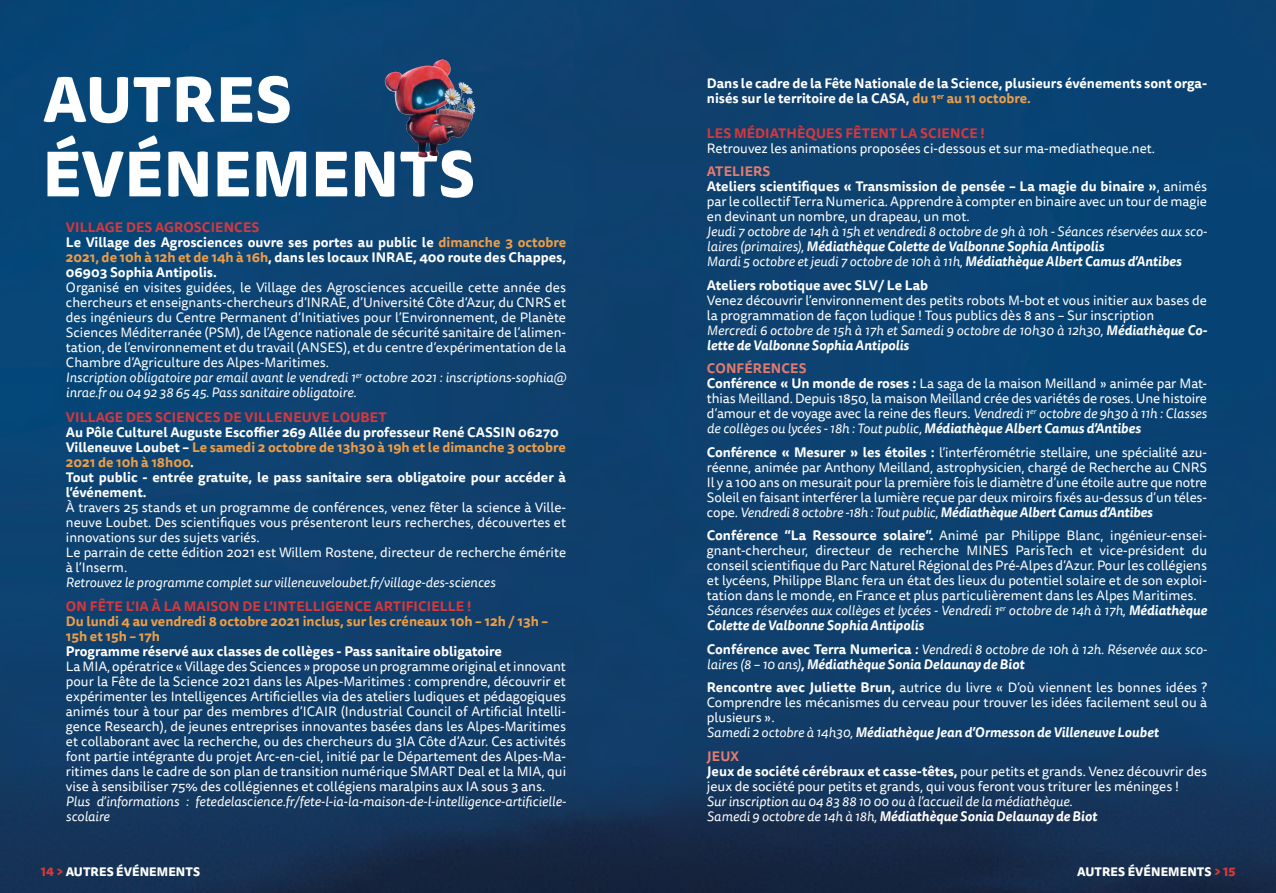
<style>
.page{position:relative;width:1276px;height:893px;background:#fff}
.page>*{position:absolute;margin:0;border:0;box-sizing:border-box;transform-origin:0 0}
.t1{font:800 62.1px/74.6px "Tisa Sans Pro";letter-spacing:.005em;color:#fff}
.t2{font:13.5px/15px "Tisa Sans Pro";color:#fff}
.t3{font:700 13.5px/15px "Tisa Sans Pro";color:#fff}
.t4{font:italic 13.5px/15px "Tisa Sans Pro";color:#fff}
.t5{font:700 13.5px "Tisa Sans Pro";letter-spacing:.01em;color:#d8383c}
.t6{font:700 13.5px/15px "Tisa Sans Pro";color:#ed9d46}
.t7{font:800 12px "Tisa Sans Pro";letter-spacing:.01em;color:#fff}
.s1{color:#d8383c}
.s2{color:#ed9d46}
.s3{font-style:italic}
.s4{font-weight:700;color:#e47b6e}
.s5{font-weight:700}
.s6{font-weight:700;font-style:italic}
.s7{font-weight:700;font-style:normal}
</style>
<div class="page">
<img style="left:0;top:0;width:1276px;height:893px">
<img style="left:385px;top:60px;width:57px;height:26px">
<h1 class="t1" style="left:43px;top:62px;width:434px">AUTRES<br>ÉVÉNEMENTS</h1>
<p class="t3" style="left:66px;top:220px;width:502px"><span class="s1">VILLAGE DES AGROSCIENCES<br></span>Le Village des Agrosciences ouvre ses portes au public le <span class="s2">dimanche 3 octobre 2021, de 10h à 12h et de 14h à 16h</span>, dans les locaux INRAE, 400 route des Chappes, 06903 Sophia Antipolis.</p>
<p class="t2" style="left:66px;top:280px;width:502px">Organisé en visites guidées, le Village des Agrosciences accueille cette année des chercheurs et enseignants-chercheurs d’INRAE, d’Université Côte d’Azur, du CNRS et des ingénieurs du Centre Permanent d’Initiatives pour l’Environnement, de Planète Sciences Méditerranée (PSM), de l’Agence nationale de sécurité sanitaire de l’alimen&shy;tation, de l’environnement et du travail (ANSES), et du centre d’expérimentation de la Chambre d’Agriculture des Alpes-Maritimes.<br><span class="s3">Inscription obligatoire par email avant le vendredi 1</span><sup>er</sup> <span class="s3">octobre 2021 : inscriptions-sophia@ inrae.fr ou 04 92 38 65 45. Pass sanitaire obligatoire.</span></p>
<p class="t5" style="left:66px;top:407px;width:322px">VILLAGE DES SCIENCES DE VILLENEUVE LOUBET</p>
<p class="t3" style="left:66px;top:425px;width:501px">Au Pôle Culturel Auguste Escoffier 269 Allée du professeur René CASSIN 06270<br>Villeneuve Loubet – <span class="s2">Le samedi 2 octobre de 13h30 à 19h et le dimanche 3 octobre 2021 de 10h à 18h00</span>.<br>Tout public - entrée gratuite, le pass sanitaire sera obligatoire pour accéder à l’événement.</p>
<p class="t2" style="left:66px;top:500px;width:502px">À travers 25 stands et un programme de conférences, venez fêter la science à Ville&shy;neuve Loubet. Des scientifiques vous présenteront leurs recherches, découvertes et innovations sur des sujets variés.<br>Le parrain de cette édition 2021 est Willem Rostene, directeur de recherche émérite à l’Inserm.</p>
<p class="t4" style="left:66px;top:575px;width:431px">Retrouvez le programme complet sur villeneuveloubet.fr/village-des-sciences</p>
<p class="t5" style="left:66px;top:596px;width:407px">ON FÊTE L’IA À LA MAISON DE L’INTELLIGENCE ARTIFICIELLE !</p>
<p class="t6" style="left:66px;top:613px;width:484px">Du lundi 4 au vendredi 8 octobre 2021 inclus, sur les créneaux 10h – 12h / 13h –<br>15h et 15h – 17h</p>
<p class="t3" style="left:66px;top:643px;width:437px">Programme réservé aux classes de collèges - Pass sanitaire obligatoire</p>
<p class="t2" style="left:66px;top:659px;width:502px;text-align:justify">La MIA, opératrice « Village des Sciences » propose un programme original et innovant pour la Fête de la Science 2021 dans les Alpes-Maritimes : comprendre, découvrir et expérimenter les Intelligences Artificielles via des ateliers ludiques et pédagogiques animés tour à tour par des membres d’ICAIR (Industrial Council of Artificial Intelli&shy;gence Research), de jeunes entreprises innovantes basées dans les Alpes-Maritimes et collaborant avec la recherche, ou des chercheurs du 3IA Côte d’Azur. Ces activités font partie intégrante du projet Arc-en-ciel, initié par le Département des Alpes-Ma&shy;ritimes dans le cadre de son plan de transition numérique SMART Deal et la MIA, qui vise à sensibiliser 75% des collégiennes et collégiens maralpins aux IA sous 3 ans.</p>
<p class="t4" style="left:66px;top:794px;width:502px">Plus d’informations : fetedelascience.fr/fete-l-ia-la-maison-de-l-intelligence-artificielle&shy;scolaire</p>
<p class="t3" style="left:707px;top:76px;width:502px">Dans le cadre de la Fête Nationale de la Science, plusieurs événements sont orga&shy;nisés sur le territoire de la CASA, <span class="s2">du 1</span><sup>er</sup> <span class="s2">au 11 octobre.</span></p>
<p class="t5" style="left:707px;top:123px;width:279px">LES MÉDIATHÈQUES FÊTENT LA SCIENCE !</p>
<p class="t2" style="left:707px;top:141px;width:450px">Retrouvez les animations proposées ci-dessous et sur ma-mediatheque.net.</p>
<p class="t2" style="left:707px;top:164px;width:502px"><span class="s4">ATELIERS<br></span><span class="s5">Ateliers scientifiques « Transmission de pensée – La magie du binaire »</span>, animés par le collectif Terra Numerica. Apprendre à compter en binaire avec un tour de magie en devinant un nombre, un drapeau, un mot.</p>
<p class="t4" style="left:707px;top:224px;width:502px">Jeudi 7 octobre de 14h à 15h et vendredi 8 octobre de 9h à 10h - Séances réservées aux sco&shy;laires (primaires), <span class="s5">Médiathèque Colette de Valbonne Sophia Antipolis<br></span>Mardi 5 octobre et jeudi 7 octobre de 10h à 11h, <span class="s5">Médiathèque Albert Camus d’Antibes</span></p>
<p class="t3" style="left:707px;top:277px;width:223px">Ateliers robotique avec SLV/ Le Lab</p>
<p class="t2" style="left:707px;top:293px;width:502px">Venez découvrir l’environnement des petits robots M-bot et vous initier aux bases de la programmation de façon ludique ! Tous publics dès 8 ans – Sur inscription <span class="s3">Mercredi 6 octobre de 15h à 17h et Samedi 9 octobre de 10h30 à 12h30,</span> <span class="s6">Médiathèque Co&shy;lette de Valbonne Sophia Antipolis</span></p>
<p class="t2" style="left:707px;top:361px;width:502px"><span class="s4">CONFÉRENCES<br></span><span class="s5">Conférence « Un monde de roses :</span> La saga de la maison Meilland » animée par Mat&shy;thias Meilland. Depuis 1850, la maison Meilland crée des variétés de roses. Une histoire d’amour et de voyage avec la reine des fleurs. <span class="s3">Vendredi 1</span><sup>er</sup> <span class="s3">octobre de 9h30 à 11h : Classes de collèges ou lycées - 18h : Tout public,</span> <span class="s6">Médiathèque Albert Camus d’Antibes</span></p>
<p class="t2" style="left:707px;top:445px;width:502px;text-align:justify"><span class="s5">Conférence « Mesurer » les étoiles :</span> l’interférométrie stellaire, une spécialité azu&shy;réenne, animée par Anthony Meilland, astrophysicien, chargé de Recherche au CNRS Il y a 100 ans on mesurait pour la première fois le diamètre d’une étoile autre que notre Soleil en faisant interférer la lumière reçue par deux miroirs fixés au-dessus d’un téles&shy;cope. <span class="s3">Vendredi 8 octobre -18h : Tout public,</span> <span class="s6">Médiathèque Albert Camus d’Antibes</span></p>
<p class="t2" style="left:707px;top:528px;width:502px"><span class="s5">Conférence “La Ressource solaire”.</span> Animé par Philippe Blanc, ingénieur-ensei&shy;gnant-chercheur, directeur de recherche MINES ParisTech et vice-président du conseil scientifique du Parc Naturel Régional des Pré-Alpes d’Azur. Pour les collégiens et lycéens, Philippe Blanc fera un état des lieux du potentiel solaire et de son exploi&shy;tation dans le monde, en France et plus particulièrement dans les Alpes Maritimes.<br><span class="s3">Séances réservées aux collèges et lycées - Vendredi 1</span><sup>er</sup> <span class="s3">octobre de 14h à 17h,</span> <span class="s6">Médiathèque Colette de Valbonne Sophia Antipolis</span></p>
<p class="t4" style="left:707px;top:642px;width:502px"><span class="s7">Conférence avec Terra Numerica</span> <span class="s5">:</span> Vendredi 8 octobre de 10h à 12h. Réservée aux sco&shy;laires (8 – 10 ans)<span class="s5">, Médiathèque Sonia Delaunay de Biot</span></p>
<p class="t2" style="left:707px;top:680px;width:502px"><span class="s5">Rencontre avec Juliette Brun,</span> autrice du livre « D’où viennent les bonnes idées ?<br>Comprendre les mécanismes du cerveau pour trouver les idées facilement seul ou à plusieurs ».<br><span class="s3">Samedi 2 octobre à 14h30,</span> <span class="s6">Médiathèque Jean d’Ormesson de Villeneuve Loubet</span></p>
<p class="t2" style="left:707px;top:749px;width:502px"><span class="s4">JEUX<br></span><span class="s5">Jeux de société cérébraux et casse-têtes,</span> pour petits et grands. Venez découvrir des jeux de société pour petits et grands, qui vous feront vous triturer les méninges !</p>
<p class="t4" style="left:707px;top:794px;width:392px">Sur inscription au 04 83 88 10 00 ou à l’accueil de la médiathèque.<br>Samedi 9 octobre de 14h à 18h, <span class="s5">Médiathèque Sonia Delaunay de Biot</span></p>
<p class="t7" style="left:41px;top:863px;width:161px"><span class="s1">14 &gt;</span> AUTRES ÉVÉNEMENTS</p>
<p class="t7" style="left:1077px;top:863px;width:160px">AUTRES ÉVÉNEMENTS <span class="s1">&gt; 15</span></p>
</div>
